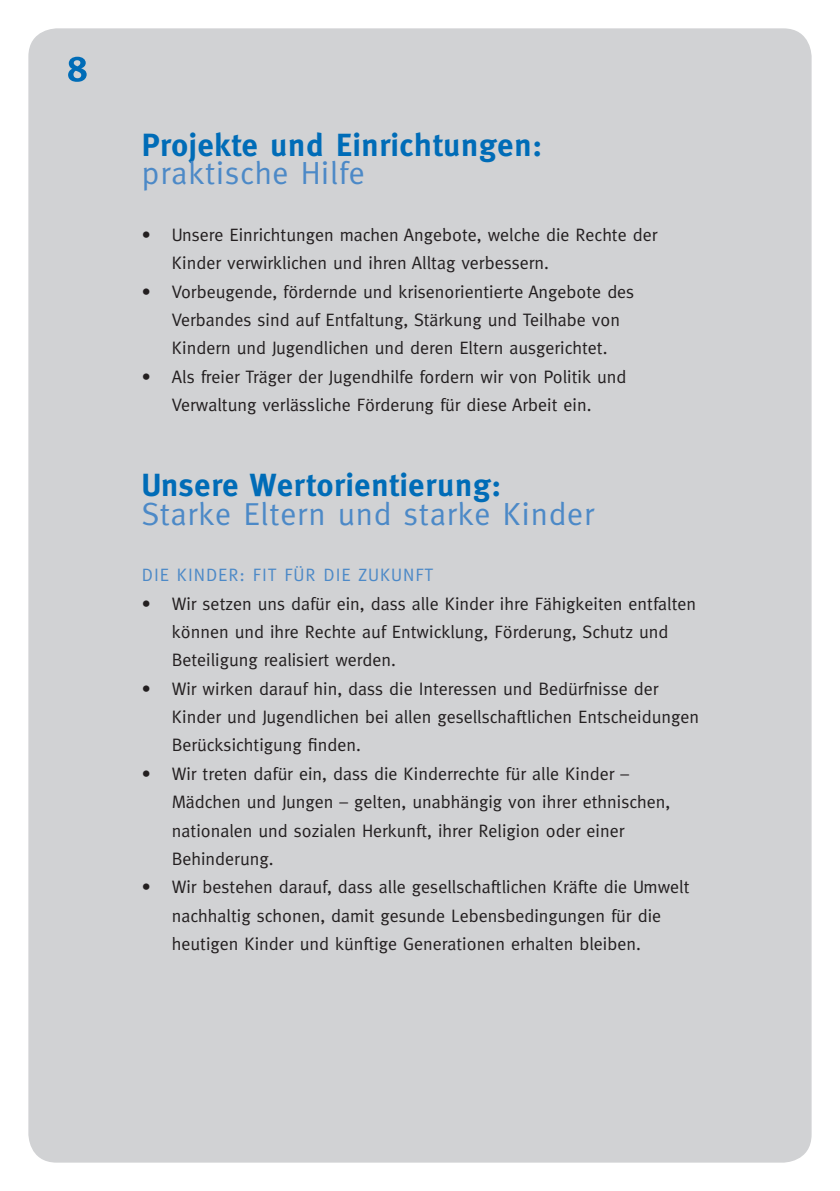
<style>
.page{position:relative;width:840px;height:1191px;background:#fff}
.page>*{position:absolute;margin:0;border:0;box-sizing:border-box;transform-origin:0 0}
.t1{font:700 32px "Meta";letter-spacing:.025em;color:#006cb7}
.t2{font:32px "Meta Normal";letter-spacing:.025em;color:#4c89c7}
.t3{font:18px/28.4px "Meta Normal";color:#231f20}
.t4{font:18px "Meta Normal";letter-spacing:.05em;color:#4c89c7}
</style>
<div class="page">
<div style="left:28px;top:28px;width:783px;height:1134px;background:#d1d2d4;border-radius:28px"></div>
<svg style="left:68px;top:57px;width:19px;height:25px"></svg>
<p class="t1" style="left:142px;top:126px;width:401px">Projekte und Einrichtungen:</p>
<p class="t2" style="left:142px;top:155px;width:224px">praktische Hilfe</p>
<p class="t3" style="left:142px;top:220px;width:517px">• Unsere Einrichtungen machen Angebote, welche die Rechte der</p>
<p class="t3" style="left:172px;top:249px;width:378px">Kinder verwirklichen und ihren Alltag verbessern.</p>
<p class="t3" style="left:142px;top:277px;width:493px">• Vorbeugende, fördernde und krisenorientierte Angebote des</p>
<p class="t3" style="left:172px;top:305px;width:449px">Verbandes sind auf Entfaltung, Stärkung und Teilhabe von</p>
<p class="t3" style="left:172px;top:334px;width:437px">Kindern und Jugendlichen und deren Eltern ausgerichtet.</p>
<p class="t3" style="left:142px;top:362px;width:485px">• Als freier Träger der Jugendhilfe fordern wir von Politik und</p>
<p class="t3" style="left:172px;top:390px;width:421px">Verwaltung verlässliche Förderung für diese Arbeit ein.</p>
<p class="t1" style="left:142px;top:466px;width:361px">Unsere Wertorientierung:</p>
<p class="t2" style="left:142px;top:495px;width:453px">Starke Eltern und starke Kinder</p>
<p class="t4" style="left:142px;top:564px;width:293px">DIE KINDER: FIT FÜR DIE ZUKUNFT</p>
<p class="t3" style="left:172px;top:589px;width:525px;text-indent:-30px">• Wir setzen uns dafür ein, dass alle Kinder ihre Fähigkeiten entfalten können und ihre Rechte auf Entwicklung, Förderung, Schutz und<br>Beteiligung realisiert werden.</p>
<p class="t3" style="left:142px;top:674px;width:518px">• Wir wirken darauf hin, dass die Interessen und Bedürfnisse der</p>
<p class="t3" style="left:172px;top:702px;width:528px">Kinder und Jugendlichen bei allen gesellschaftlichen Entscheidungen</p>
<p class="t3" style="left:172px;top:731px;width:190px">Berücksichtigung finden.</p>
<p class="t3" style="left:142px;top:759px;width:488px">• Wir treten dafür ein, dass die Kinderrechte für alle Kinder –</p>
<p class="t3" style="left:172px;top:787px;width:499px">Mädchen und Jungen – gelten, unabhängig von ihrer ethnischen,</p>
<p class="t3" style="left:172px;top:816px;width:454px">nationalen und sozialen Herkunft, ihrer Religion oder einer</p>
<p class="t3" style="left:172px;top:844px;width:103px">Behinderung.</p>
<p class="t3" style="left:172px;top:872px;width:519px;text-indent:-30px">• Wir bestehen darauf, dass alle gesellschaftlichen Kräfte die Umwelt nachhaltig schonen, damit gesunde Lebensbedingungen für die heutigen Kinder und künftige Generationen erhalten bleiben.</p>
</div>
